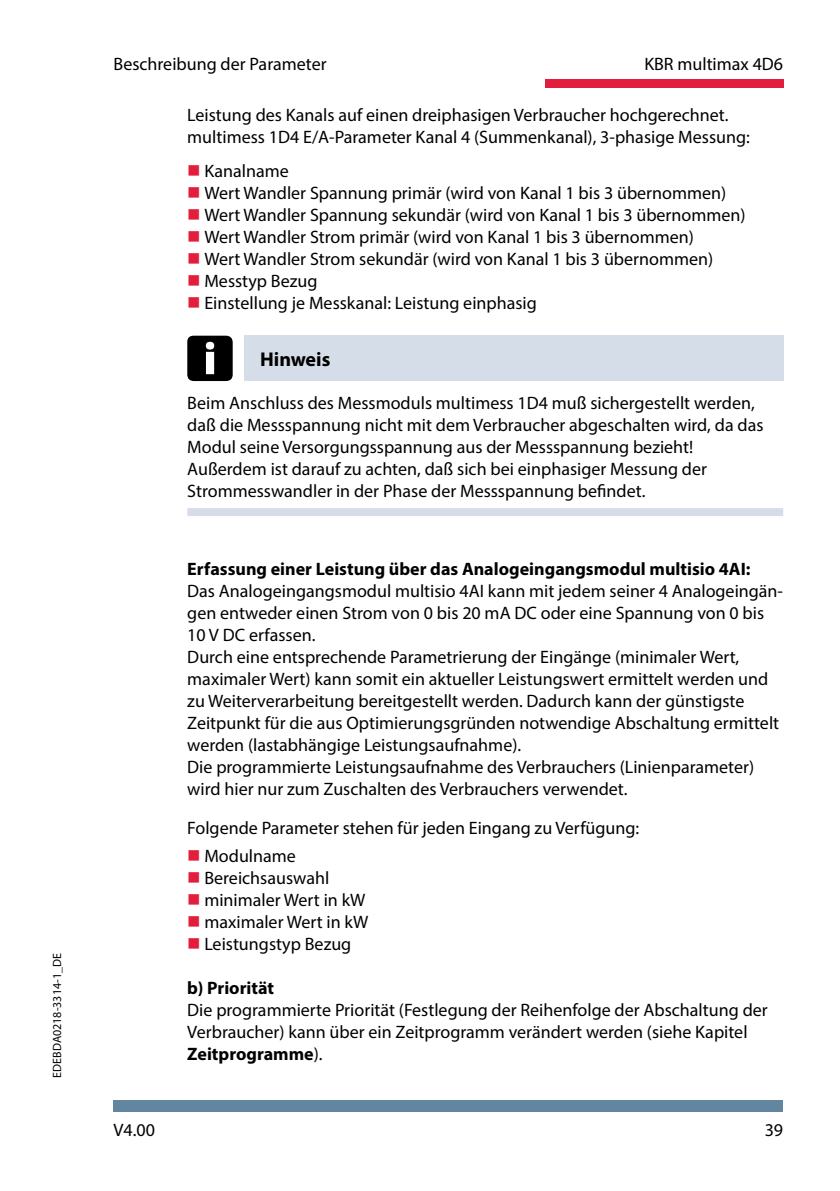
<style>
.page{position:relative;width:840px;height:1191px;background:#fff}
.page>*{position:absolute;margin:0;border:0;box-sizing:border-box;transform-origin:0 0}
.t1{font:700 20px "Myriad Pro";color:#000}
.t2{font:18px/22px "Myriad Pro";color:#000}
.t3{font:700 18px "Myriad Pro";color:#000}
.t4{font:12px "Myriad Pro";color:#000}
.s1{color:#e31d3c}
.s2{font-weight:700}
</style>
<div class="page">
<div style="left:544px;top:79px;width:238px;height:9px;background:#e31d3c"></div>
<div style="left:113px;top:1100px;width:669px;height:11px;background:#6286a0"></div>
<div style="left:187px;top:508px;width:595px;height:8px;background:#d5dee8"></div>
<div style="left:244px;top:336px;width:538px;height:45px;background:#d5dee8"></div>
<svg style="left:187px;top:336px;width:45px;height:45px;background:#222"></svg>
<p class="t4" style="left:50px;top:1077px;width:126px;rotate:-90deg">EDEBDA0218-3314-1_DE</p>
<p class="t2" style="left:113px;top:53px;width:214px">Beschreibung der Parameter</p>
<p class="t2" style="left:644px;top:53px;width:140px">KBR multimax 4D6</p>
<p class="t2" style="left:187px;top:104px;width:563px">Leistung des Kanals auf einen dreiphasigen Verbraucher hochgerechnet. multimess 1D4 E/A-Parameter Kanal 4 (Summenkanal), 3-phasige Messung:</p>
<p class="t2" style="left:187px;top:159px;width:103px"><span class="s1">■</span> Kanalname</p>
<p class="t2" style="left:187px;top:181px;width:540px"><span class="s1">■</span> Wert Wandler Spannung primär (wird von Kanal 1 bis 3 übernommen)</p>
<p class="t2" style="left:187px;top:203px;width:559px"><span class="s1">■</span> Wert Wandler Spannung sekundär (wird von Kanal 1 bis 3 übernommen)</p>
<p class="t2" style="left:187px;top:225px;width:508px"><span class="s1">■</span> Wert Wandler Strom primär (wird von Kanal 1 bis 3 übernommen)</p>
<p class="t2" style="left:187px;top:247px;width:527px"><span class="s1">■</span> Wert Wandler Strom sekundär (wird von Kanal 1 bis 3 übernommen)</p>
<p class="t2" style="left:187px;top:269px;width:132px"><span class="s1">■</span> Messtyp Bezug</p>
<p class="t2" style="left:187px;top:291px;width:351px"><span class="s1">■</span> Einstellung je Messkanal: Leistung einphasig</p>
<p class="t1" style="left:260px;top:346px;width:72px">Hinweis</p>
<p class="t2" style="left:187px;top:391px;width:577px">Beim Anschluss des Messmoduls multimess 1D4 muß sichergestellt werden, daß die Messspannung nicht mit dem Verbraucher abgeschalten wird, da das Modul seine Versorgungsspannung aus der Messspannung bezieht!<br>Außerdem ist darauf zu achten, daß sich bei einphasiger Messung der Strommesswandler in der Phase der Messspannung befindet.</p>
<p class="t2" style="left:113px;top:1119px;width:43px">V4.00</p>
<p class="t3" style="left:187px;top:557px;width:564px">Erfassung einer Leistung über das Analogeingangsmodul multisio 4AI:</p>
<p class="t2" style="left:187px;top:579px;width:597px">Das Analogeingangsmodul multisio 4AI kann mit jedem seiner 4 Analogeingän&shy;gen entweder einen Strom von 0 bis 20 mA DC oder eine Spannung von 0 bis 10 V DC erfassen.<br>Durch eine entsprechende Parametrierung der Eingänge (minimaler Wert, maximaler Wert) kann somit ein aktueller Leistungswert ermittelt werden und zu Weiterverarbeitung bereitgestellt werden. Dadurch kann der günstigste Zeitpunkt für die aus Optimierungsgründen notwendige Abschaltung ermittelt werden (lastabhängige Leistungsaufnahme).<br>Die programmierte Leistungsaufnahme des Verbrauchers (Linienparameter) wird hier nur zum Zuschalten des Verbrauchers verwendet.</p>
<p class="t2" style="left:187px;top:816px;width:453px">Folgende Parameter stehen für jeden Eingang zu Verfügung:</p>
<p class="t2" style="left:187px;top:844px;width:110px"><span class="s1">■</span> Modulname</p>
<p class="t2" style="left:187px;top:866px;width:143px"><span class="s1">■</span> Bereichsauswahl</p>
<p class="t2" style="left:187px;top:888px;width:179px"><span class="s1">■</span> minimaler Wert in kW</p>
<p class="t2" style="left:187px;top:910px;width:182px"><span class="s1">■</span> maximaler Wert in kW</p>
<p class="t2" style="left:187px;top:932px;width:165px"><span class="s1">■</span> Leistungstyp Bezug</p>
<p class="t3" style="left:187px;top:975px;width:88px">b) Priorität</p>
<p class="t2" style="left:187px;top:998px;width:581px">Die programmierte Priorität (Festlegung der Reihenfolge der Abschaltung der<br>Verbraucher) kann über ein Zeitprogramm verändert werden (siehe Kapitel<br><span class="s2">Zeitprogramme</span>).</p>
<p class="t2" style="left:764px;top:1119px;width:20px">39</p>
</div>
